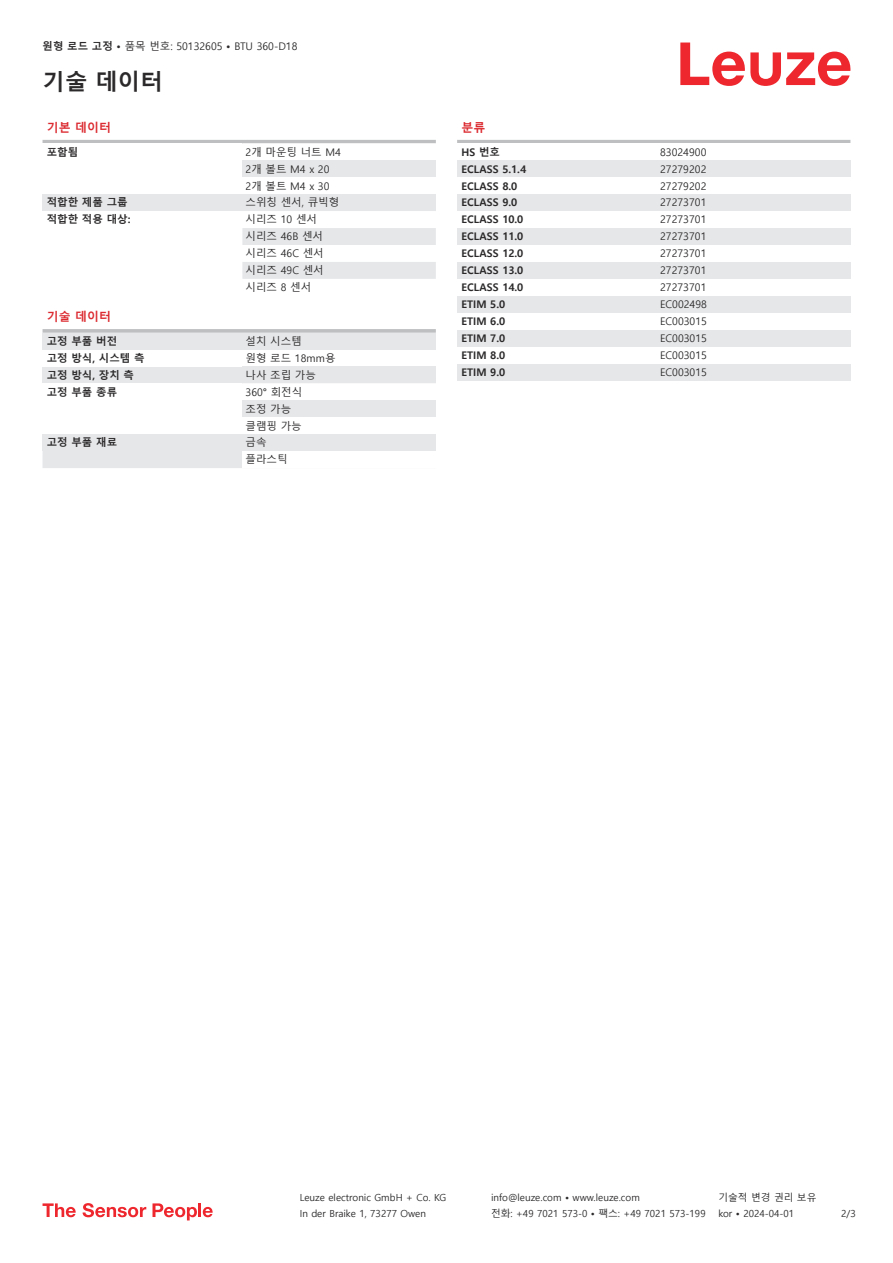
<style>
.page{position:relative;width:893px;height:1263px;background:#fff}
.page>*{position:absolute;margin:0;border:0;box-sizing:border-box;transform-origin:0 0}
.t1{font:700 22.5px "Malgun Gothic";color:#2b292a}
.t2{font:700 12px "Malgun Gothic";color:#db2a30}
.t3{font:10.5px/17px "Malgun Gothic";color:#2b292a}
.t4{font:700 10.5px "Malgun Gothic";color:#2b292a}
.t5{font:9.75px "Malgun Gothic";color:#2b292a}
.s1{font-weight:700}
</style>
<div class="page">
<svg style="left:680px;top:43px;width:170px;height:43px"></svg>
<div style="left:43px;top:451px;width:199px;height:17px;background:#e6e7e9"></div>
<hr style="left:43px;top:140px;width:393px;height:3px;background:#bdbfc1">
<svg style="left:242px;top:143px;width:194px;height:1px"></svg>
<div style="left:242px;top:160px;width:194px;height:17px;background:#e6e7e9"></div>
<div style="left:43px;top:194px;width:199px;height:17px;background:#e6e7e9"></div>
<div style="left:242px;top:194px;width:194px;height:17px;background:#e6e7e9"></div>
<svg style="left:242px;top:228px;width:194px;height:51px"></svg>
<svg style="left:43px;top:329px;width:393px;height:4px;background:#c3c4c6"></svg>
<div style="left:43px;top:333px;width:199px;height:17px;background:#e6e7e9"></div>
<div style="left:242px;top:333px;width:194px;height:17px;background:#e6e7e9"></div>
<div style="left:43px;top:366px;width:199px;height:17px;background:#e6e7e9"></div>
<div style="left:242px;top:366px;width:194px;height:17px;background:#e6e7e9"></div>
<div style="left:242px;top:400px;width:194px;height:17px;background:#e6e7e9"></div>
<div style="left:43px;top:434px;width:199px;height:17px;background:#e6e7e9"></div>
<div style="left:242px;top:434px;width:194px;height:17px;background:#e6e7e9"></div>
<hr style="left:457px;top:140px;width:393px;height:3px;background:#bdbfc1">
<div style="left:457px;top:160px;width:200px;height:17px;background:#e6e7e9"></div>
<div style="left:657px;top:160px;width:193px;height:17px;background:#e6e7e9"></div>
<div style="left:457px;top:194px;width:200px;height:17px;background:#e6e7e9"></div>
<div style="left:657px;top:194px;width:193px;height:17px;background:#e6e7e9"></div>
<div style="left:457px;top:228px;width:200px;height:17px;background:#e6e7e9"></div>
<div style="left:657px;top:228px;width:193px;height:17px;background:#e6e7e9"></div>
<div style="left:457px;top:262px;width:200px;height:17px;background:#e6e7e9"></div>
<div style="left:657px;top:262px;width:193px;height:17px;background:#e6e7e9"></div>
<div style="left:457px;top:296px;width:200px;height:17px;background:#e6e7e9"></div>
<div style="left:657px;top:296px;width:193px;height:17px;background:#e6e7e9"></div>
<div style="left:457px;top:330px;width:200px;height:17px;background:#e6e7e9"></div>
<div style="left:657px;top:330px;width:193px;height:17px;background:#e6e7e9"></div>
<div style="left:457px;top:364px;width:200px;height:16px;background:#e6e7e9"></div>
<div style="left:657px;top:364px;width:193px;height:16px;background:#e6e7e9"></div>
<svg style="left:43px;top:1203px;width:33px;height:14px"></svg>
<svg style="left:83px;top:1203px;width:63px;height:14px"></svg>
<svg style="left:153px;top:1203px;width:44px;height:17px"></svg>
<hr style="left:198px;top:1203px;width:3px;height:14px;background:#ed272d">
<svg style="left:203px;top:1207px;width:10px;height:10px"></svg>
<p class="t3" style="left:43px;top:38px;width:256px"><span class="s1">원형 로드 고정 •</span> 품목 번호: 50132605 <span class="s1">•</span> BTU 360-D18</p>
<h1 class="t1" style="left:43px;top:69px;width:122px">기술 데이터</h1>
<p class="t2" style="left:47px;top:121px;width:66px">기본 데이터</p>
<p class="t4" style="left:47px;top:146px;width:33px">포함됨</p>
<p class="t3" style="left:246px;top:144px;width:97px">2개 마운팅 너트 M4<br>2개 볼트 M4 x 20<br>2개 볼트 M4 x 30</p>
<p class="t4" style="left:47px;top:196px;width:82px">적합한 제품 그룹</p>
<p class="t3" style="left:246px;top:194px;width:95px">스위칭 센서, 큐빅형</p>
<p class="t4" style="left:47px;top:213px;width:85px">적합한 적용 대상:</p>
<p class="t3" style="left:246px;top:211px;width:80px">시리즈 10 센서 시리즈 46B 센서 시리즈 46C 센서 시리즈 49C 센서 시리즈 8 센서</p>
<p class="t2" style="left:47px;top:310px;width:66px">기술 데이터</p>
<p class="t4" style="left:47px;top:335px;width:72px">고정 부품 버전</p>
<p class="t3" style="left:246px;top:333px;width:58px">설치 시스템</p>
<p class="t4" style="left:47px;top:352px;width:99px">고정 방식, 시스템 측</p>
<p class="t3" style="left:246px;top:350px;width:91px">원형 로드 18mm용</p>
<p class="t4" style="left:47px;top:369px;width:89px">고정 방식, 장치 측</p>
<p class="t3" style="left:246px;top:367px;width:72px">나사 조립 가능</p>
<p class="t4" style="left:47px;top:386px;width:72px">고정 부품 종류</p>
<p class="t3" style="left:246px;top:384px;width:58px">360° 회전식 조정 가능 클램핑 가능</p>
<p class="t4" style="left:47px;top:436px;width:72px">고정 부품 재료</p>
<p class="t3" style="left:246px;top:434px;width:43px">금속 플라스틱</p>
<p class="t2" style="left:461px;top:121px;width:25px">분류</p>
<p class="t4" style="left:461px;top:146px;width:40px">HS 번호</p>
<p class="t3" style="left:660px;top:144px;width:48px">83024900</p>
<p class="t4" style="left:461px;top:163px;width:66px">ECLASS 5.1.4</p>
<p class="t3" style="left:660px;top:161px;width:48px">27279202</p>
<p class="t4" style="left:461px;top:179px;width:57px">ECLASS 8.0</p>
<p class="t3" style="left:660px;top:177px;width:48px">27279202</p>
<p class="t4" style="left:461px;top:196px;width:57px">ECLASS 9.0</p>
<p class="t3" style="left:660px;top:194px;width:48px">27273701</p>
<p class="t4" style="left:461px;top:213px;width:63px">ECLASS 10.0</p>
<p class="t3" style="left:660px;top:211px;width:48px">27273701</p>
<p class="t4" style="left:461px;top:230px;width:63px">ECLASS 11.0</p>
<p class="t3" style="left:660px;top:228px;width:48px">27273701</p>
<p class="t4" style="left:461px;top:247px;width:63px">ECLASS 12.0</p>
<p class="t3" style="left:660px;top:245px;width:48px">27273701</p>
<p class="t4" style="left:461px;top:264px;width:63px">ECLASS 13.0</p>
<p class="t3" style="left:660px;top:262px;width:48px">27273701</p>
<p class="t4" style="left:461px;top:281px;width:63px">ECLASS 14.0</p>
<p class="t3" style="left:660px;top:279px;width:48px">27273701</p>
<p class="t4" style="left:461px;top:298px;width:45px">ETIM 5.0</p>
<p class="t3" style="left:660px;top:296px;width:48px">EC002498</p>
<p class="t4" style="left:461px;top:315px;width:45px">ETIM 6.0</p>
<p class="t3" style="left:660px;top:313px;width:48px">EC003015</p>
<p class="t4" style="left:461px;top:332px;width:45px">ETIM 7.0</p>
<p class="t3" style="left:660px;top:330px;width:48px">EC003015</p>
<p class="t4" style="left:461px;top:349px;width:45px">ETIM 8.0</p>
<p class="t3" style="left:660px;top:347px;width:48px">EC003015</p>
<p class="t4" style="left:461px;top:366px;width:45px">ETIM 9.0</p>
<p class="t3" style="left:660px;top:364px;width:48px">EC003015</p>
<p class="t5" style="left:300px;top:1192px;width:148px">Leuze electronic GmbH + Co. KG</p>
<p class="t5" style="left:491px;top:1192px;width:150px">info@leuze.com • www.leuze.com</p>
<p class="t5" style="left:718px;top:1192px;width:100px">기술적 변경 권리 보유</p>
<p class="t5" style="left:300px;top:1208px;width:128px">In der Braike 1, 73277 Owen</p>
<p class="t5" style="left:491px;top:1208px;width:216px">전화: +49 7021 573-0 • 팩스: +49 7021 573-199</p>
<p class="t5" style="left:718px;top:1208px;width:77px">kor • 2024-04-01</p>
<p class="t5" style="left:841px;top:1208px;width:16px">2/3</p>
</div>
